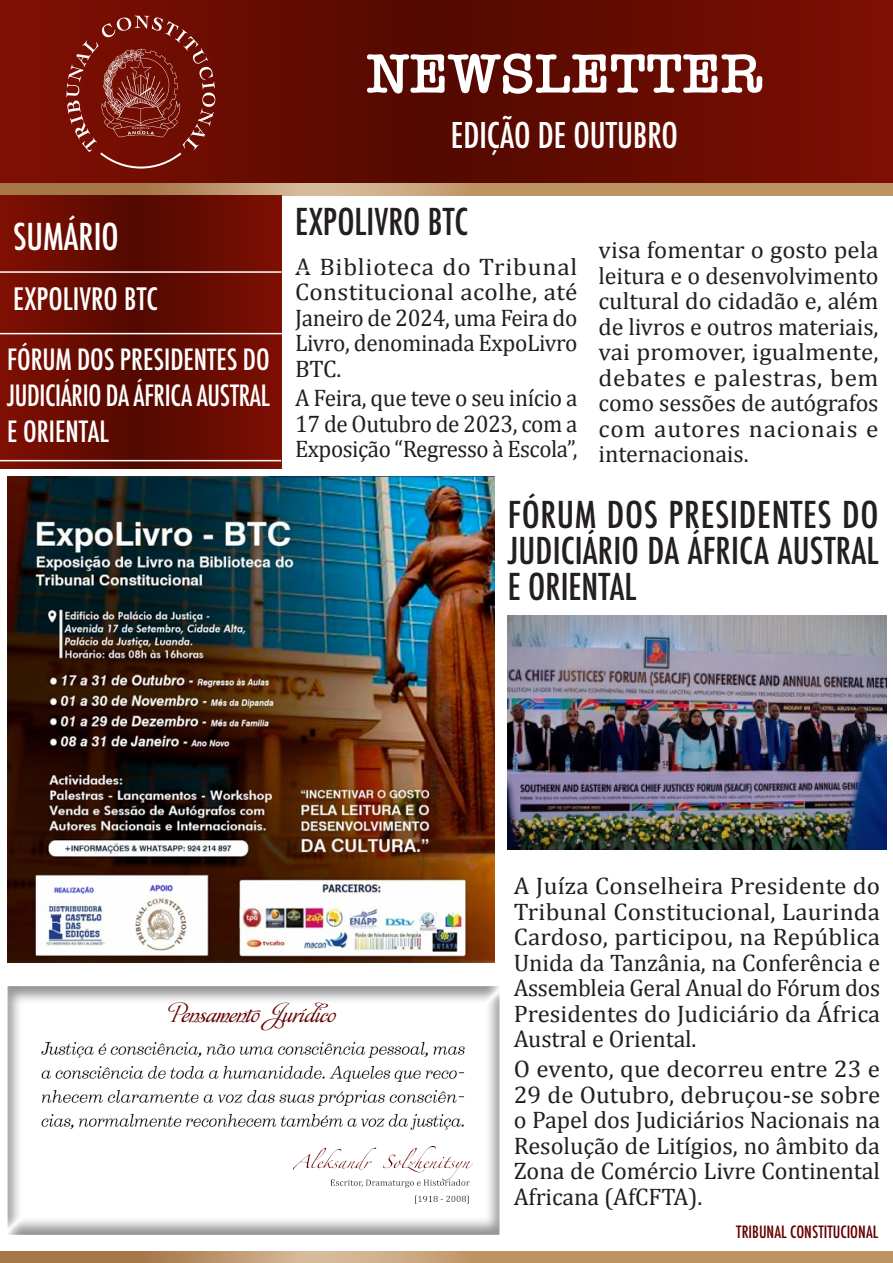
<style>
.page{position:relative;width:893px;height:1263px;background:#fff}
.page>*{position:absolute;margin:0;border:0;box-sizing:border-box;transform-origin:0 0}
.t1{font:600 57px "American Typewriter";color:#fff}
.t2{font:500 condensed 36px/36px "Futura";letter-spacing:.005em;color:#231f20;text-align:justify;scale:1.05 1}
.t3{font:500 condensed 36px "Futura";letter-spacing:.005em;color:#231f20}
.t4{font:500 condensed 36px "Futura";color:#fff}
.t5{font:500 condensed 34.5px "Futura";color:#fff}
.t6{font:500 condensed 30px "Futura";letter-spacing:.005em;color:#fff}
.t7{font:500 condensed 28.5px/36px "Futura";letter-spacing:-.005em;color:#fff;text-align:justify}
.t8{font:24px/25.5px "Cambria";letter-spacing:-.005em;color:#231f20;text-align:justify;scale:1.04 1}
.t9{font:24px/25.5px "Cambria";letter-spacing:-.005em;color:#231f20;text-align:justify}
.t10{font:24px/25.5px "Cambria";letter-spacing:-.005em;color:#231f20;text-align:justify;scale:1.05 1}
.t11{font:21px "Affair";color:#600}
.t12{font:500 condensed 16.5px "Futura";color:#600}
</style>
<div class="page">
<svg style="left:0;top:0;width:892px;height:183px;background:#670b01"></svg>
<svg style="left:0;top:183px;width:892px;height:12px;background:#bd9467"></svg>
<svg style="left:66px;top:16px;width:149px;height:153px;background:#81251b"></svg>
<svg style="left:0;top:195px;width:282px;height:273px;background:#690c02"></svg>
<hr style="left:0;top:271px;width:282px;height:2px;background:#fff">
<hr style="left:0;top:333px;width:283px;height:1px;background:#fff">
<hr style="left:0;top:460px;width:281px;height:1px;background:#fff">
<svg style="left:0;top:1251px;width:892px;height:12px;background:#bd9467"></svg>
<img style="left:8px;top:476px;width:486px;height:487px">
<img style="left:508px;top:615px;width:378px;height:234px">
<div style="left:5px;top:977px;width:510px;height:259px;background:#231f20;opacity:.5"></div>
<h2 class="t4" style="left:13px;top:214px;width:107px">SUMÁRIO</h2>
<p class="t6" style="left:13px;top:279px;width:146px">EXPOLIVRO BTC</p>
<p class="t7" style="left:7px;top:342px;width:264px">FÓRUM DOS PRESIDENTES DO JUDICIÁRIO DA ÁFRICA AUSTRAL E ORIENTAL</p>
<h1 class="t1" style="left:366px;top:30px;width:398px">NEWSLETTER</h1>
<h3 class="t5" style="left:451px;top:113px;width:229px">EDIÇÃO DE OUTUBRO</h3>
<h2 class="t3" style="left:295px;top:198px;width:175px">EXPOLIVRO BTC</h2>
<p class="t10" style="left:295px;top:254px;width:270px">A Biblioteca do Tribunal Constitucional acolhe, até Janeiro de 2024, uma Feira do Livro, denominada ExpoLivro BTC.</p>
<p class="t9" style="left:295px;top:385px;width:284px">A Feira, que teve o seu início a 17 de Outubro de 2023, com a Exposição “Regresso à Escola”,</p>
<p class="t9" style="left:599px;top:237px;width:282px">visa fomentar o gosto pela leitura e o desenvolvimento cultural do cidadão e, além de livros e outros materiais, vai promover, igualmente, debates e palestras, bem como sessões de autógrafos com autores nacionais e internacionais.</p>
<h2 class="t2" style="left:508px;top:497px;width:355px">FÓRUM DOS PRESIDENTES DO JUDICIÁRIO DA ÁFRICA AUSTRAL E ORIENTAL</h2>
<p class="t11" style="left:171px;top:1002px;width:166px">Pensamento Jurídico</p>
<p class="t8" style="left:514px;top:873px;width:354px">A Juíza Conselheira Presidente do Tribunal Constitucional, Laurinda Cardoso, participou, na República Unida da Tanzânia, na Conferência e Assembleia Geral Anual do Fórum dos Presidentes do Judiciário da África Austral e Oriental.</p>
<p class="t8" style="left:514px;top:1056px;width:354px">O evento, que decorreu entre 23 e 29 de Outubro, debruçou-se sobre o Papel dos Judiciários Nacionais na Resolução de Litígios, no âmbito da Zona de Comércio Livre Continental Africana (AfCFTA).</p>
<p class="t12" style="left:736px;top:1222px;width:144px">TRIBUNAL CONSTITUCIONAL</p>
</div>
